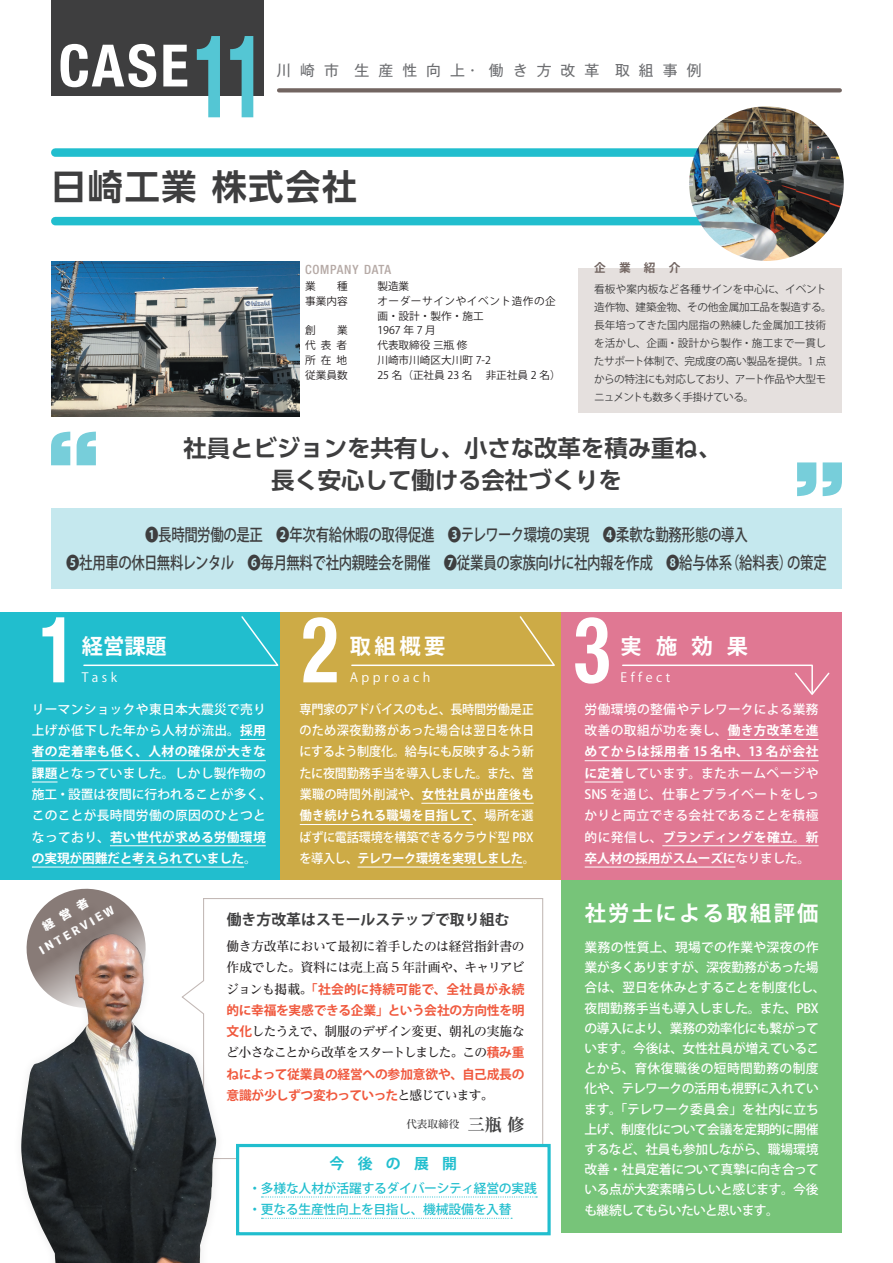
<style>
.page{position:relative;width:893px;height:1263px;background:#fff}
.page>*{position:absolute;margin:0;border:0;box-sizing:border-box;transform-origin:0 0}
.t1{font:700 condensed 114.75px "Helvetica Neue";color:#54c6d4;scale:.71 1}
.t2{font:700 condensed 91.8px "Helvetica Neue";color:#fff;scale:.83 1}
.t3{font:700 condensed 58.5px "Helvetica Neue";color:#fff}
.t4{font:700 35.1px "UD Shin Go Pr 6 N De";letter-spacing:.05em;color:#3e3e3f}
.t5{font:700 23.4px/32px "UD Shin Go Pr 6 N De";color:#3e3e3f;text-align:center}
.t6{font:700 21.3px "Koz Go Pr 6 N";letter-spacing:.11em;color:#fff}
.t7{font:500 16.95px/27.6px "Koz Go Pr 6 N";letter-spacing:-.025em;color:#3e3e3f;text-align:center;scale:.79 1}
.t8{font:700 14.85px "Koz Go Pr 6 N";color:#3e3e3f}
.t9{font:14.85px "Gothic MB101 Pr 6 N";letter-spacing:.605em;color:#6c6d70}
.t10{font:700 14.85px "Koz Go Pr 6 N";letter-spacing:.895em;color:#21bece}
.t11{font:500 12.75px/20.2px "Koz Go Pr 6 N";letter-spacing:-.01em;color:#fff;text-align:justify}
.t12{font:500 12.75px/21.3px "Koz Go Pr 6 N";letter-spacing:-.01em;color:#fff;text-align:justify;scale:.95 1}
.t13{font:500 12.75px/21.3px "Koz Go Pr 6 N";letter-spacing:.02em;color:#fff}
.t14{font:700 12.75px/21.3px "Koz Go Pr 6 N";letter-spacing:-.02em;color:#f0593e}
.t15{font:500 12.75px/21.3px "Reim Pr 6 N";letter-spacing:-.055em;color:#231f20}
.t16{font:500 12.75px/21.3px "Reim Pr 6 N";letter-spacing:-.035em;color:#231f20}
.t17{font:500 12.75px/21.3px "Koz Go Pr 6 N";letter-spacing:-.015em;color:#21bece}
.t18{font:12.75px "Koz Go Pr 6 N";letter-spacing:.275em;color:#fff}
.t19{font:500 condensed 12.75px "Helvetica Neue";letter-spacing:.06em;color:#b5a9a5}
.t20{font:11.7px "Corporate Logo Bold";color:#fff}
.t21{font:700 11.7px "Koz Go Pr 6 N";color:#726561}
.t22{font:10.65px/18px "Koz Go Pr 6 N";letter-spacing:-.02em;color:#3e3e3f}
.t23{font:10.65px "Koz Go Pr 6 N";color:#231f20}
.t24{font:10.65px/14.9px "Koz Go Pr 6 N";letter-spacing:.055em;color:#231f20}
.t25{font:500 10.65px "Reim Pr 6 N";color:#3e3e3f}
.s1{font-weight:700}
.s2{font-family:"Reim Pr 6 N";font-weight:500;color:#231f20}
.s3{font-family:"Koz Go Pr 6 N";font-weight:700;color:#f0593e}
.s4{font-weight:700;font-size:16.95px}
</style>
<div class="page">
<div style="left:0;top:612px;width:281px;height:268px;background:#21bece"></div>
<div style="left:561px;top:612px;width:281px;height:268px;background:#e07893"></div>
<div style="left:281px;top:612px;width:280px;height:268px;background:#cdab46"></div>
<svg style="left:279px;top:88px;width:561px;height:4px;background:#7a6e6a"></svg>
<div style="left:51px;top:0;width:213px;height:96px;background:#3e3e3f"></div>
<hr style="left:727px;top:739px;width:92px;height:1px;background:#fff">
<hr style="left:585px;top:760px;width:234px;height:1px;background:#fff">
<hr style="left:585px;top:782px;width:38px;height:1px;background:#fff">
<hr style="left:662px;top:845px;width:157px;height:1px;background:#fff">
<hr style="left:585px;top:867px;width:150px;height:1px;background:#fff">
<svg style="left:240px;top:739px;width:26px;height:1px"></svg>
<hr style="left:32px;top:760px;width:234px;height:1px;background:#fff">
<svg style="left:32px;top:782px;width:26px;height:1px"></svg>
<hr style="left:110px;top:845px;width:156px;height:1px;background:#fff">
<hr style="left:32px;top:867px;width:212px;height:1px;background:#fff">
<svg style="left:797px;top:462px;width:45px;height:34px"></svg>
<svg style="left:51px;top:432px;width:45px;height:33px"></svg>
<div style="left:51px;top:508px;width:791px;height:81px;background:#c5e8ee"></div>
<svg style="left:83px;top:615px;width:198px;height:52px"></svg>
<svg style="left:351px;top:616px;width:204px;height:50px"></svg>
<svg style="left:622px;top:664px;width:208px;height:31px"></svg>
<div style="left:578px;top:268px;width:264px;height:145px;background:#e5e0de"></div>
<div style="left:55px;top:217px;width:676px;height:8px;background:#21bece"></div>
<div style="left:55px;top:148px;width:676px;height:9px;background:#21bece"></div>
<img style="left:689px;top:106px;width:155px;height:155px;border-radius:77px">
<img style="left:51px;top:262px;width:249px;height:154px">
<svg style="left:203px;top:898px;width:341px;height:261px"></svg>
<div style="left:12px;top:924px;width:213px;height:339px;background:#fff"></div>
<img style="left:21px;top:933px;width:195px;height:330px">
<div style="left:561px;top:880px;width:281px;height:353px;background:#77c479"></div>
<div style="left:236px;top:1144px;width:315px;height:91px;background:#fff;border:3px solid #21bece"></div>
<svg style="left:262px;top:1196px;width:275px;height:1px"></svg>
<svg style="left:262px;top:1218px;width:250px;height:1px"></svg>
<hr style="left:421px;top:803px;width:113px;height:1px;background:#fff">
<hr style="left:300px;top:824px;width:173px;height:1px;background:#fff">
<hr style="left:357px;top:867px;width:166px;height:1px;background:#fff">
<svg style="left:21px;top:888px;width:133px;height:128px"></svg>
<h3 class="t3" style="left:58px;top:30px;width:132px">CASE</h3>
<h1 class="t1" style="left:193px;top:7px;width:103px">11</h1>
<p class="t9" style="left:276px;top:58px;width:427px">川崎市 生産性向上・働き方改革 取組事例</p>
<h3 class="t4" style="left:51px;top:158px;width:308px">日崎工業 株式会社</h3>
<p class="t19" style="left:305px;top:261px;width:88px">COMPANY DATA</p>
<p class="t21" style="left:594px;top:261px;width:88px">企業紹介</p>
<p class="t23" style="left:305px;top:280px;width:44px">業　　種</p>
<p class="t23" style="left:377px;top:280px;width:33px">製造業</p>
<p class="t23" style="left:305px;top:295px;width:44px">事業内容</p>
<p class="t24" style="left:377px;top:294px;width:180px">オーダーサインやイベント造作の企画・設計・製作・施工</p>
<p class="t23" style="left:305px;top:324px;width:44px">創　　業</p>
<p class="t23" style="left:377px;top:324px;width:60px">1967 年 7 月</p>
<p class="t23" style="left:305px;top:339px;width:43px">代表者</p>
<p class="t23" style="left:377px;top:339px;width:91px">代表取締役 三瓶 修</p>
<p class="t23" style="left:305px;top:354px;width:43px">所在地</p>
<p class="t23" style="left:377px;top:354px;width:115px">川崎市川崎区大川町 7-2</p>
<p class="t23" style="left:305px;top:369px;width:44px">従業員数</p>
<p class="t23" style="left:377px;top:369px;width:185px">25 名（正社員 23 名 　非正社員 2 名）</p>
<p class="t22" style="left:594px;top:280px;width:239px">看板や案内板など各種サインを中心に、イベント造作物、建築金物、その他金属加工品を製造する。長年培ってきた国内屈指の熟練した金属加工技術を活かし、企画・設計から製作・施工まで一貫したサポート体制で、完成度の高い製品を提供。1 点からの特注にも対応しており、アート作品や大型モニュメントも数多く手掛けている。</p>
<h3 class="t5" style="left:183px;top:431px;width:539px">社員とビジョンを共有し、小さな改革を積み重ね、長く安心して働ける会社づくりを</h3>
<h3 class="t7" style="left:66px;top:522px;width:965px">❶長時間労働の是正　❷年次有給休暇の取得促進　❸テレワーク環境の実現　❹柔軟な勤務形態の導入<br>❺社用車の休日無料レンタル　❻毎月無料で社内親睦会を開催　❼従業員の家族向けに社内報を作成　❽給与体系（給料表）の策定</h3>
<h2 class="t2" style="left:39px;top:594px;width:46px">1</h2>
<h2 class="t2" style="left:302px;top:594px;width:46px">2</h2>
<h2 class="t2" style="left:574px;top:594px;width:46px">3</h2>
<h3 class="t6" style="left:82px;top:635px;width:87px">経営課題</h3>
<h3 class="t6" style="left:350px;top:635px;width:97px">取組概要</h3>
<h3 class="t6" style="left:621px;top:635px;width:129px">実施効果</h3>
<p class="t18" style="left:621px;top:670px;width:51px">Effect</p>
<p class="t18" style="left:82px;top:670px;width:37px">Task</p>
<p class="t18" style="left:350px;top:670px;width:82px">Approach</p>
<p class="t13" style="left:32px;top:699px;width:242px">リーマンショックや東日本大震災で売り上げが低下した年から人材が流出。<span class="s1">採用者の定着率も低く、人材の確保が大きな課題</span>となっていました。しかし製作物の施工・設置は夜間に行われることが多く、このことが長時間労働の原因のひとつとなっており、<span class="s1">若い世代が求める労働環境の実現が困難だと考えられていました</span>。</p>
<p class="t12" style="left:299px;top:699px;width:249px">専門家のアドバイスのもと、長時間労働是正のため深夜勤務があった場合は翌日を休日にするよう制度化。給与にも反映するよう新たに夜間勤務手当を導入しました。また、営業職の時間外削減や、<span class="s1">女性社員が出産後も働き続けられる職場を目指して</span>、場所を選ばずに電話環境を構築できるクラウド型 PBXを導入し、<span class="s1">テレワーク環境を実現しました</span>。</p>
<p class="t11" style="left:584px;top:699px;width:236px;line-height:21.3px">労働環境の整備やテレワークによる業務改善の取組が功を奏し、<span class="s1">働き方改革を進めてからは採用者 15 名中、13 名が会社に定着</span>しています。またホームページやSNS を通じ、仕事とプライベートをしっかりと両立できる会社であることを積極的に発信し、<span class="s1">ブランディングを確立。新卒人材の採用がスムーズに</span>なりました。</p>
<p class="t20" style="left:36px;top:944px;width:87px;rotate:-30deg">INTERVIEW</p>
<h3 class="t6" style="left:585px;top:901px;width:235px">社労士による取組評価</h3>
<p class="t8" style="left:227px;top:911px;width:284px">働き方改革はスモールステップで取り組む</p>
<p class="t16" style="left:227px;top:935px;width:300px">働き方改革において最初に着手したのは経営指針書の作成でした。資料には売上高 5 年計画や、キャリアビ</p>
<p class="t14" style="left:226px;top:978px;width:300px"><span class="s2">ジョンも掲載。</span>「社会的に持続可能で、全社員が永続的に幸福を実感できる企業」という会社の方向性を明</p>
<p class="t15" style="left:226px;top:1020px;width:300px"><span class="s3">文化</span>したうえで、制服のデザイン変更、朝礼の実施など小さなことから改革をスタートしました。この<span class="s3">積み重</span></p>
<p class="t14" style="left:227px;top:1063px;width:300px">ねによって従業員の経営への参加意欲や、自己成長の意識が少しずつ変わっていった<span class="s2">と感じています。</span></p>
<p class="t11" style="left:584px;top:937px;width:243px;text-align:left">業務の性質上、現場での作業や深夜の作業が多くありますが、深夜勤務があった場合は、翌日を休みとすることを制度化し、夜間勤務手当も導入しました。また、PBXの導入により、業務の効率化にも繋がっています。今後は、女性社員が増えていることから、育休復職後の短時間勤務の制度化や、テレワークの活用も視野に入れています。「テレワーク委員会」を社内に立ち上げ、制度化について会議を定期的に開催するなど、社員も参加しながら、職場環境改善・社員定着について真摯に向き合っている点が大変素晴らしいと感じます。今後も継続してもらいたいと思います。</p>
<p class="t25" style="left:406px;top:1115px;width:119px">代表取締役 <span class="s4">三瓶 修</span></p>
<p class="t10" style="left:330px;top:1155px;width:129px">今後の展開</p>
<p class="t17" style="left:248px;top:1178px;width:290px">・多様な人材が活躍するダイバーシティ経営の実践・更なる生産性向上を目指し、機械設備を入替</p>
</div>
